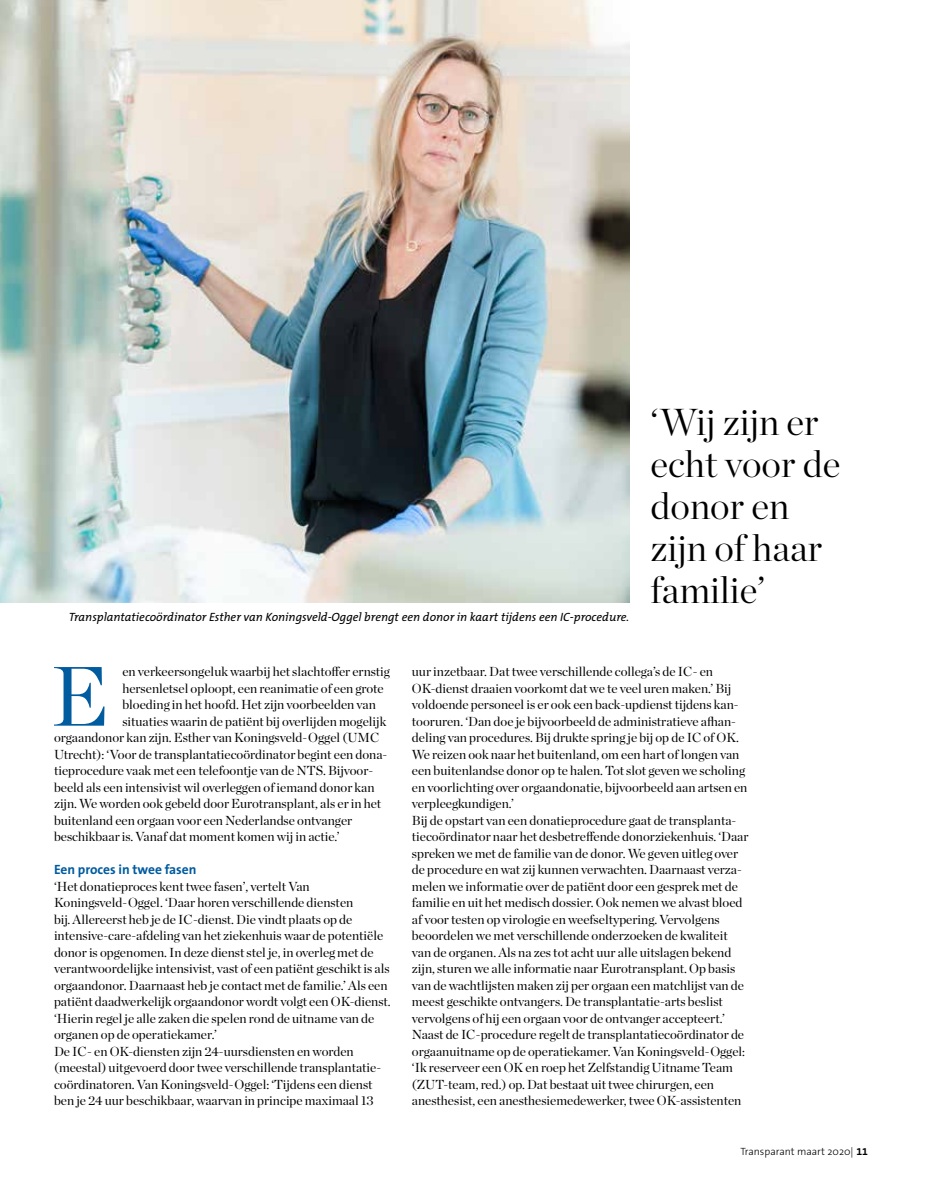
<style>
.page{position:relative;width:936px;height:1191px;background:#fff}
.page>*{position:absolute;margin:0;border:0;box-sizing:border-box;transform-origin:0 0}
.t1{font:84px "Chronicle Display";color:#005b9f}
.t2{font:300 37.5px/42px "Chronicle Display";color:#000}
.t3{font:700 13.5px "The Sans";color:#005b9f}
.t4{font:13.05px/16.5px "Chronicle Display";color:#000}
.t5{font:italic 12px "The Mix B W5 Plain";color:#000}
.t6{font:300 10.5px "The Sans";color:#000}
.s1{font-family:"The Mix B W3"}
.s2{font-family:"The Mix B W7";font-weight:700}
</style>
<div class="page">
<img style="left:0;top:0;width:629px;height:602px">
<p class="t5" style="left:69px;top:610px;width:561px">Transplantatiecoördinator Esther van Koningsveld-Oggel brengt een donor in kaart tijdens een IC-procedure.</p>
<h2 class="t2" style="left:650px;top:397px;width:191px">‘Wij zijn er echt voor de donor en zijn of haar familie’</h2>
<h1 class="t1" style="left:51px;top:632px;width:59px">E</h1>
<p class="t4" style="left:122px;top:662px;width:269px">en verkeersongeluk waarbij het slachtoffer ernstig</p>
<p class="t4" style="left:122px;top:679px;width:263px">hersenletsel oploopt, een reanimatie of een grote</p>
<p class="t4" style="left:122px;top:695px;width:255px">bloeding in het hoofd. Het zijn voorbeelden van</p>
<p class="t4" style="left:122px;top:712px;width:265px">situaties waarin de patiënt bij overlijden mogelijk</p>
<p class="t4" style="left:54px;top:728px;width:327px">orgaandonor kan zijn. Esther van Koningsveld-Oggel (UMC</p>
<p class="t4" style="left:54px;top:745px;width:335px">Utrecht): ‘Voor de transplantatiecoördinator begint een dona-</p>
<p class="t4" style="left:54px;top:761px;width:320px">tieprocedure vaak met een telefoontje van de NTS. Bijvoor-</p>
<p class="t4" style="left:54px;top:778px;width:322px">beeld als een intensivist wil overleggen of iemand donor kan</p>
<p class="t4" style="left:54px;top:794px;width:329px">zijn. We worden ook gebeld door Eurotransplant, als er in het</p>
<p class="t4" style="left:54px;top:811px;width:300px">buitenland een orgaan voor een Nederlandse ontvanger</p>
<p class="t4" style="left:54px;top:827px;width:287px">beschikbaar is. Vanaf dat moment komen wij in actie.’</p>
<p class="t3" style="left:54px;top:858px;width:144px">Een proces in twee fasen</p>
<p class="t4" style="left:54px;top:877px;width:338px">‘Het donatieproces kent twee fasen’, vertelt Van Koningsveld-Oggel. ‘Daar horen verschillende diensten<br>bij. Allereerst heb je de IC-dienst. Die vindt plaats op de intensive-care-afdeling van het ziekenhuis waar de potentiële donor is opgenomen. In deze dienst stel je, in overleg met de verantwoordelijke intensivist, vast of een patiënt geschikt is als orgaandonor. Daarnaast heb je contact met de familie.’ Als een patiënt daadwerkelijk orgaandonor wordt volgt een OK-dienst. ‘Hierin regel je alle zaken die spelen rond de uitname van de organen op de operatiekamer.’<br>De IC- en OK-diensten zijn 24-uursdiensten en worden (meestal) uitgevoerd door twee verschillende transplantatie&shy;coördinatoren. Van Koningsveld-Oggel: ‘Tijdens een dienst ben je 24 uur beschikbaar, waarvan in principe maximaal 13</p>
<p class="t4" style="left:412px;top:662px;width:338px">uur inzetbaar. Dat twee verschillende collega’s de IC- en OK-dienst draaien voorkomt dat we te veel uren maken.’ Bij voldoende personeel is er ook een back-updienst tijdens kan&shy;tooruren. ‘Dan doe je bijvoorbeeld de administratieve afhan&shy;deling van procedures. Bij drukte spring je bij op de IC of OK.<br>We reizen ook naar het buitenland, om een hart of longen van een buitenlandse donor op te halen. Tot slot geven we scholing en voorlichting over orgaandonatie, bijvoorbeeld aan artsen en verpleegkundigen.’<br>Bij de opstart van een donatieprocedure gaat de transplanta&shy;tiecoördinator naar het desbetreffende donorziekenhuis. ‘Daar spreken we met de familie van de donor. We geven uitleg over de procedure en wat zij kunnen verwachten. Daarnaast verza&shy;melen we informatie over de patiënt door een gesprek met de familie en uit het medisch dossier. Ook nemen we alvast bloed af voor testen op virologie en weefseltypering. Vervolgens beoordelen we met verschillende onderzoeken de kwaliteit van de organen. Als na zes tot acht uur alle uitslagen bekend zijn, sturen we alle informatie naar Eurotransplant. Op basis van de wachtlijsten maken zij per orgaan een matchlijst van de meest geschikte ontvangers. De transplantatie-arts beslist vervolgens of hij een orgaan voor de ontvanger accepteert.’ Naast de IC-procedure regelt de transplantatiecoördinator de orgaanuitname op de operatiekamer. Van Koningsveld-Oggel: ‘Ik reserveer een OK en roep het Zelfstandig Uitname Team (ZUT-team, red.) op. Dat bestaat uit twee chirurgen, een anesthesist, een anesthesiemedewerker, twee OK-assistenten</p>
<p class="t6" style="left:740px;top:1142px;width:129px">Transparant maart 2020<span class="s1">|</span> <span class="s2">11</span></p>
</div>
